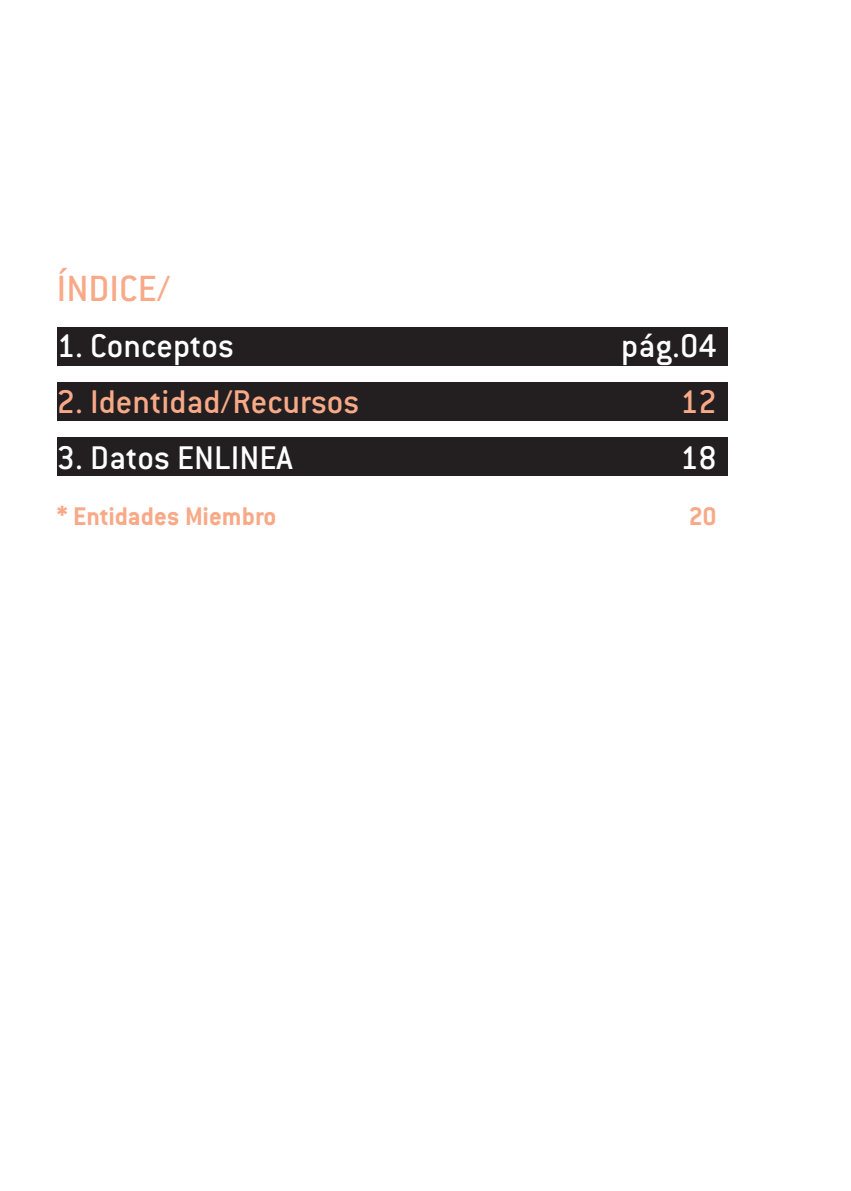
<style>
.page{position:relative;width:851px;height:1191px;background:#fff}
.page>*{position:absolute;margin:0;border:0;box-sizing:border-box;transform-origin:0 0}
.t1{font:500 40px "Conduit ITC";color:#f8a988}
.t2{font:500 36px "Conduit ITC";color:#fff}
.t3{font:500 36px "Conduit ITC";color:#f8a988}
.t4{font:700 28px "Conduit ITC";letter-spacing:-.005em;color:#f8a988}
</style>
<div class="page">
<div style="left:57px;top:327px;width:670px;height:39px;background:#231f20"></div>
<div style="left:57px;top:382px;width:670px;height:38px;background:#231f20"></div>
<div style="left:57px;top:436px;width:670px;height:39px;background:#231f20"></div>
<p class="t1" style="left:57px;top:276px;width:115px">ÍNDICE/</p>
<p class="t2" style="left:57px;top:334px;width:179px">1. Conceptos</p>
<p class="t2" style="left:621px;top:334px;width:97px">pág.04</p>
<p class="t3" style="left:57px;top:390px;width:304px">2. Identidad/Recursos</p>
<p class="t3" style="left:680px;top:390px;width:38px">12</p>
<p class="t2" style="left:57px;top:446px;width:237px">3. Datos ENLINEA</p>
<p class="t2" style="left:680px;top:446px;width:38px">18</p>
<p class="t4" style="left:57px;top:507px;width:221px">* Entidades Miembro</p>
<p class="t4" style="left:688px;top:507px;width:29px">20</p>
</div>
